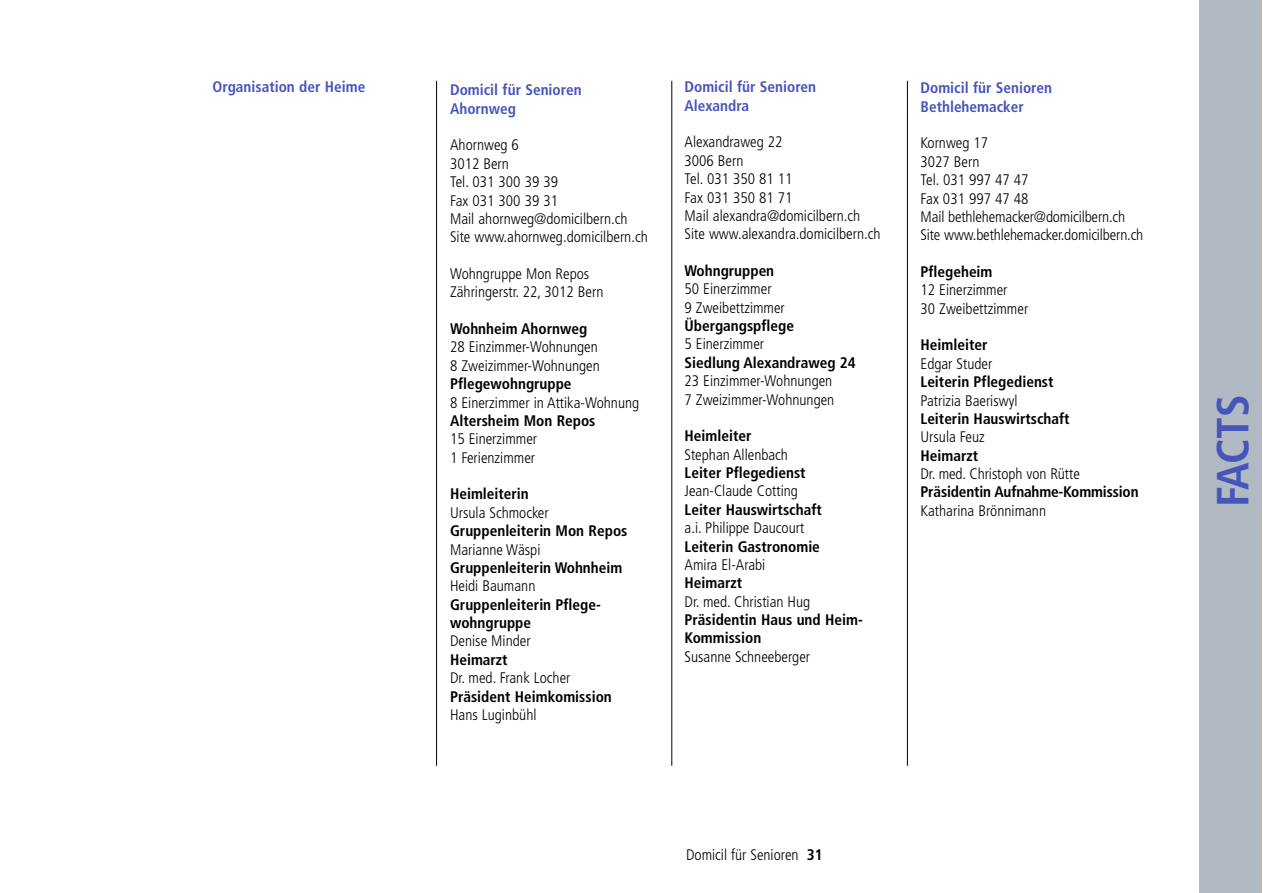
<style>
.page{position:relative;width:1263px;height:893px;background:#fff}
.page>*{position:absolute;margin:0;border:0;box-sizing:border-box;transform-origin:0 0}
.t1{font:700 condensed 45px "Frutiger";letter-spacing:-.015em;color:#4655b9}
.t2{font:300 condensed 15.3px/18.3px "Frutiger";color:#000}
.t3{font:700 condensed 15.3px/18.3px "Frutiger";color:#000}
.t4{font:700 condensed 15.3px/18.3px "Frutiger";color:#4655b9}
.s1{font-weight:700}
</style>
<div class="page">
<hr style="left:907px;top:81px;width:1px;height:684px;background:#000">
<hr style="left:672px;top:81px;width:1px;height:684px;background:#000">
<hr style="left:436px;top:81px;width:1px;height:684px;background:#000">
<div style="left:1199px;top:0;width:63px;height:892px;background:#b1bac3"></div>
<p class="t4" style="left:213px;top:79px;width:154px">Organisation der Heime</p>
<p class="t4" style="left:450px;top:82px;width:133px">Domicil für Senioren<br>Ahornweg</p>
<p class="t2" style="left:450px;top:137px;width:199px">Ahornweg 6<br>3012 Bern<br>Tel. 031 300 39 39<br>Fax 031 300 39 31<br>Mail ahornweg@domicilbern.ch<br>Site www.ahornweg.domicilbern.ch</p>
<p class="t2" style="left:450px;top:266px;width:155px">Wohngruppe Mon Repos<br>Zähringerstr. 22, 3012 Bern</p>
<p class="t3" style="left:450px;top:321px;width:139px">Wohnheim Ahornweg</p>
<p class="t2" style="left:450px;top:339px;width:151px">28 Einzimmer-Wohnungen<br>8 Zweizimmer-Wohnungen</p>
<p class="t3" style="left:450px;top:376px;width:123px">Pflegewohngruppe</p>
<p class="t2" style="left:450px;top:394px;width:191px">8 Einerzimmer in Attika-Wohnung</p>
<p class="t3" style="left:450px;top:412px;width:147px">Altersheim Mon Repos</p>
<p class="t2" style="left:450px;top:431px;width:89px">15 Einerzimmer<br>1 Ferienzimmer</p>
<p class="t3" style="left:450px;top:486px;width:80px">Heimleiterin</p>
<p class="t2" style="left:450px;top:504px;width:100px">Ursula Schmocker</p>
<p class="t3" style="left:450px;top:523px;width:179px">Gruppenleiterin Mon Repos</p>
<p class="t2" style="left:450px;top:541px;width:92px">Marianne Wäspi</p>
<p class="t3" style="left:450px;top:559px;width:174px">Gruppenleiterin Wohnheim</p>
<p class="t2" style="left:450px;top:578px;width:87px">Heidi Baumann</p>
<p class="t3" style="left:450px;top:596px;width:152px">Gruppenleiterin Pflege&shy;wohngruppe</p>
<p class="t2" style="left:450px;top:633px;width:82px">Denise Minder</p>
<p class="t3" style="left:450px;top:651px;width:59px">Heimarzt</p>
<p class="t2" style="left:450px;top:670px;width:122px">Dr. med. Frank Locher</p>
<p class="t3" style="left:450px;top:688px;width:163px">Präsident Heimkomission</p>
<p class="t2" style="left:450px;top:706px;width:88px">Hans Luginbühl</p>
<p class="t4" style="left:685px;top:79px;width:133px">Domicil für Senioren<br>Alexandra</p>
<p class="t2" style="left:685px;top:134px;width:197px">Alexandraweg 22<br>3006 Bern<br>Tel. 031 350 81 11<br>Fax 031 350 81 71<br>Mail alexandra@domicilbern.ch<br>Site www.alexandra.domicilbern.ch</p>
<p class="t3" style="left:685px;top:263px;width:91px">Wohngruppen</p>
<p class="t2" style="left:685px;top:281px;width:102px">50 Einerzimmer<br>9 Zweibettzimmer</p>
<p class="t3" style="left:685px;top:318px;width:111px">Übergangspflege</p>
<p class="t2" style="left:685px;top:336px;width:81px">5 Einerzimmer</p>
<p class="t3" style="left:685px;top:354px;width:173px">Siedlung Alexandraweg 24</p>
<p class="t2" style="left:685px;top:373px;width:151px">23 Einzimmer-Wohnungen<br>7 Zweizimmer-Wohnungen</p>
<p class="t3" style="left:685px;top:428px;width:68px">Heimleiter</p>
<p class="t2" style="left:685px;top:446px;width:105px">Stephan Allenbach</p>
<p class="t3" style="left:685px;top:465px;width:123px">Leiter Pflegedienst</p>
<p class="t2" style="left:685px;top:483px;width:115px">Jean-Claude Cotting</p>
<p class="t3" style="left:685px;top:501px;width:139px">Leiter Hauswirtschaft</p>
<p class="t2" style="left:685px;top:520px;width:121px">a.i. Philippe Daucourt</p>
<p class="t3" style="left:685px;top:538px;width:137px">Leiterin Gastronomie</p>
<p class="t2" style="left:685px;top:556px;width:82px">Amira El-Arabi</p>
<p class="t3" style="left:685px;top:575px;width:59px">Heimarzt</p>
<p class="t2" style="left:685px;top:593px;width:127px">Dr. med. Christian Hug</p>
<p class="t3" style="left:685px;top:611px;width:180px">Präsidentin Haus und Heim-<br>Kommission</p>
<p class="t2" style="left:685px;top:648px;width:127px">Susanne Schneeberger</p>
<p class="t4" style="left:921px;top:80px;width:133px">Domicil für Senioren<br>Bethlehemacker</p>
<p class="t2" style="left:921px;top:135px;width:224px">Kornweg 17<br>3027 Bern<br>Tel. 031 997 47 47<br>Fax 031 997 47 48<br>Mail bethlehemacker@domicilbern.ch<br>Site www.bethlehemacker.domicilbern.ch</p>
<p class="t3" style="left:921px;top:264px;width:73px">Pflegeheim</p>
<p class="t2" style="left:921px;top:282px;width:109px">12 Einerzimmer<br>30 Zweibettzimmer</p>
<p class="t3" style="left:921px;top:337px;width:68px">Heimleiter</p>
<p class="t2" style="left:921px;top:355px;width:73px">Edgar Studer</p>
<p class="t3" style="left:921px;top:374px;width:135px">Leiterin Pflegedienst</p>
<p class="t2" style="left:921px;top:392px;width:98px">Patrizia Baeriswyl</p>
<p class="t3" style="left:921px;top:410px;width:151px">Leiterin Hauswirtschaft</p>
<p class="t2" style="left:921px;top:429px;width:66px">Ursula Feuz</p>
<p class="t3" style="left:921px;top:447px;width:59px">Heimarzt</p>
<p class="t2" style="left:921px;top:466px;width:161px">Dr. med. Christoph von Rütte</p>
<p class="t3" style="left:921px;top:484px;width:220px">Präsidentin Aufnahme-Kommission</p>
<p class="t2" style="left:921px;top:502px;width:127px">Katharina Brönnimann</p>
<p class="t2" style="left:686px;top:846px;width:138px">Domicil für Senioren <span class="s1">31</span></p>
<h1 class="t1" style="left:1215px;top:507px;width:114px;rotate:-90deg">FACTS</h1>
</div>
